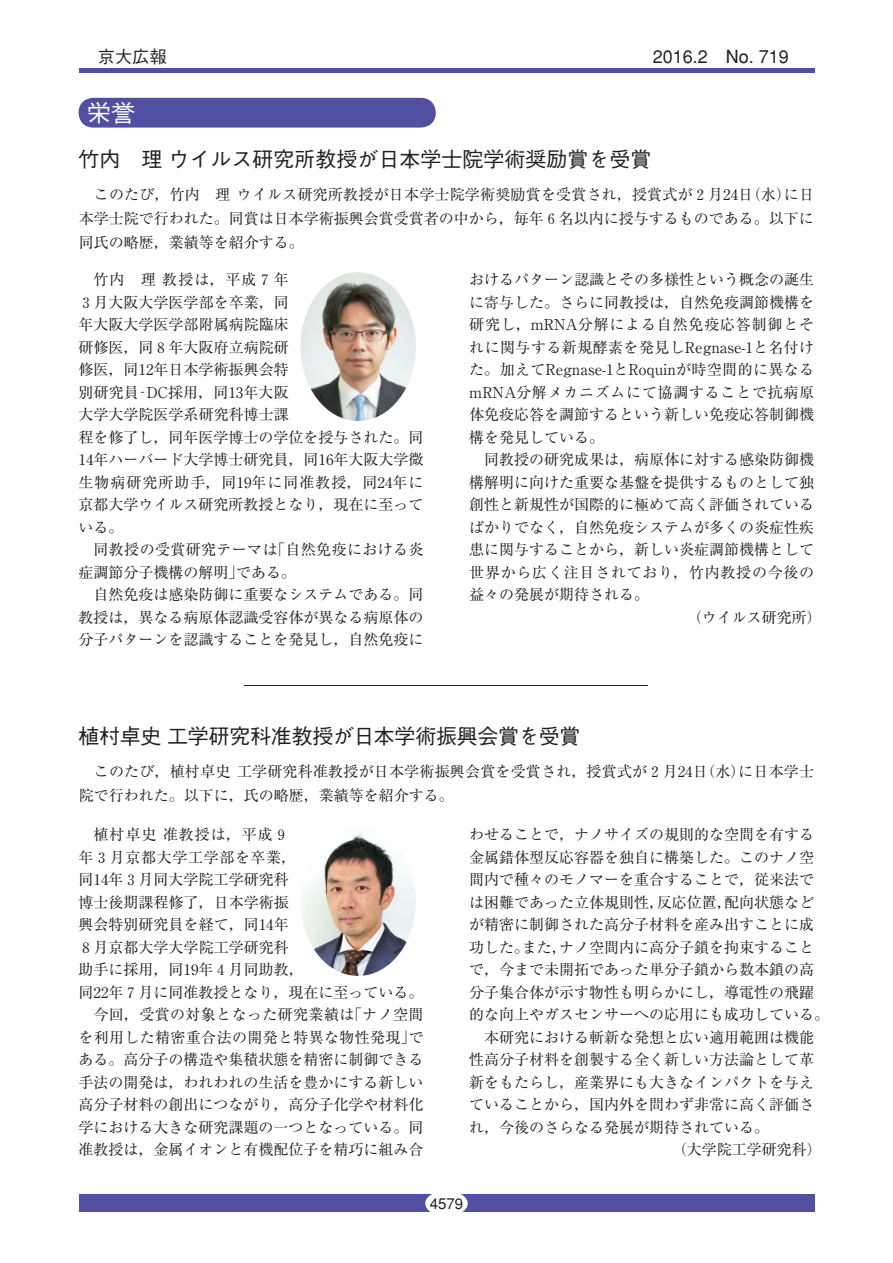
<style>
.page{position:relative;width:893px;height:1263px;background:#fff}
.page>*{position:absolute;margin:0;border:0;box-sizing:border-box;transform-origin:0 0}
.t1{font:500 24px "Gothic BBB";color:#fff}
.t2{font:500 21px "Gothic BBB";color:#231f20}
.t3{font:500 18px "Gothic BBB";color:#231f20}
.t4{font:500 17.25px "Gothic BBB";color:#231f20}
.t5{font:15px/22.5px "Ryumin";color:#231f20;text-align:justify}
.t6{font:15px/22.5px "Ryumin";letter-spacing:.025em;color:#231f20}
.t7{font:15px "Ryumin";letter-spacing:.05em;color:#231f20}
.t8{font:15px "Ryumin";letter-spacing:.045em;color:#231f20}
.t9{font:15px "Ryumin";letter-spacing:.065em;color:#231f20}
.t10{font:500 15px "Gothic BBB";color:#231f20}
</style>
<div class="page">
<div style="left:79px;top:98px;width:357px;height:30px;background:#504fa1"></div>
<hr style="left:244px;top:685px;width:404px;height:1px;background:#231f20">
<img style="left:300px;top:272px;width:116px;height:149px">
<img style="left:300px;top:827px;width:116px;height:149px;border-radius:50%">
<div style="left:79px;top:1195px;width:735px;height:17px;background:#504fa1"></div>
<div style="left:425px;top:1191px;width:43px;height:25px;background:#fff;border-radius:50%"></div>
<hr style="left:79px;top:68px;width:735px;height:4px;background:#504fa1">
<p class="t4" style="left:98px;top:47px;width:70px">京大広報</p>
<p class="t3" style="left:653px;top:46px;width:138px">2016.2　No. 719</p>
<h1 class="t1" style="left:87px;top:99px;width:50px">栄誉</h1>
<h2 class="t2" style="left:79px;top:147px;width:574px">竹内　理 ウイルス研究所教授が日本学士院学術奨励賞を受賞</h2>
<p class="t5" style="left:79px;top:182px;width:737px;line-height:24px;text-indent:15px">このたび，竹内　理 ウイルス研究所教授が日本学士院学術奨励賞を受賞され，授賞式が２月24日（水）に日本学士院で行われた。同賞は日本学術振興会賞受賞者の中から，毎年６名以内に授与するものである。以下に同氏の略歴，業績等を紹介する。</p>
<p class="t5" style="left:79px;top:268px;width:347px;text-align:left;text-indent:15px">竹内　理 教授は，平成７年<br>３月大阪大学医学部を卒業，同<br>年大阪大学医学部附属病院臨床<br>研修医，同８年大阪府立病院研<br>修医，同12年日本学術振興会特<br>別研究員‐DC採用，同13年大阪<br>大学大学院医学系研究科博士課<br>程を修了し，同年医学博士の学位を授与された。同<br>14年ハーバード大学博士研究員，同16年大阪大学微生物病研究所助手，同19年に同准教授，同24年に京都大学ウイルス研究所教授となり，現在に至っている。</p>
<p class="t6" style="left:79px;top:538px;width:346px;text-indent:15px">同教授の受賞研究テーマは「自然免疫における炎症調節分子機構の解明」である。</p>
<p class="t5" style="left:79px;top:583px;width:346px;text-indent:15px">自然免疫は感染防御に重要なシステムである。同教授は，異なる病原体認識受容体が異なる病原体の分子パターンを認識することを発見し，自然免疫に</p>
<p class="t5" style="left:469px;top:268px;width:347px">おけるパターン認識とその多様性という概念の誕生に寄与した。さらに同教授は，自然免疫調節機構を研究し，mRNA分解による自然免疫応答制御とそれに関与する新規酵素を発見しRegnase-1と名付けた。加えてRegnase-1とRoquinが時空間的に異なるmRNA分解メカニズムにて協調することで抗病原体免疫応答を調節するという新しい免疫応答制御機構を発見している。</p>
<p class="t5" style="left:484px;top:448px;width:331px">同教授の研究成果は，病原体に対する感染防御機</p>
<p class="t5" style="left:469px;top:471px;width:346px">構解明に向けた重要な基盤を提供するものとして独</p>
<p class="t5" style="left:469px;top:493px;width:346px">創性と新規性が国際的に極めて高く評価されている</p>
<p class="t5" style="left:469px;top:516px;width:346px">ばかりでなく，自然免疫システムが多くの炎症性疾</p>
<p class="t5" style="left:469px;top:538px;width:346px">患に関与することから，新しい炎症調節機構として</p>
<p class="t7" style="left:469px;top:563px;width:346px">世界から広く注目されており，竹内教授の今後の</p>
<p class="t5" style="left:469px;top:583px;width:181px">益々の発展が期待される。</p>
<p class="t5" style="left:687px;top:606px;width:136px">（ウイルス研究所）</p>
<h2 class="t2" style="left:78px;top:724px;width:503px">植村卓史 工学研究科准教授が日本学術振興会賞を受賞</h2>
<p class="t5" style="left:79px;top:759px;width:737px;line-height:24px;text-indent:15px">このたび，植村卓史 工学研究科准教授が日本学術振興会賞を受賞され，授賞式が２月24日（水）に日本学士院で行われた。以下に，氏の略歴，業績等を紹介する。</p>
<p class="t9" style="left:94px;top:826px;width:197px">植村卓史 准教授は，平成９</p>
<p class="t8" style="left:79px;top:848px;width:219px">年３月京都大学工学部を卒業，</p>
<p class="t5" style="left:79px;top:868px;width:212px">同14年３月同大学院工学研究科</p>
<p class="t5" style="left:79px;top:891px;width:212px">博士後期課程修了，日本学術振</p>
<p class="t5" style="left:79px;top:913px;width:212px">興会特別研究員を経て，同14年</p>
<p class="t5" style="left:79px;top:936px;width:212px">８月京都大学大学院工学研究科</p>
<p class="t5" style="left:79px;top:958px;width:227px">助手に採用，同19年４月同助教，</p>
<p class="t5" style="left:79px;top:981px;width:346px">同22年７月に同准教授となり，現在に至っている。</p>
<p class="t6" style="left:94px;top:1003px;width:331px">今回，受賞の対象となった研究業績は「ナノ空間</p>
<p class="t6" style="left:79px;top:1026px;width:347px">を利用した精密重合法の開発と特異な物性発現」で</p>
<p class="t5" style="left:79px;top:1048px;width:346px">ある。高分子の構造や集積状態を精密に制御できる</p>
<p class="t5" style="left:79px;top:1071px;width:346px">手法の開発は，われわれの生活を豊かにする新しい</p>
<p class="t5" style="left:79px;top:1093px;width:346px">高分子材料の創出につながり，高分子化学や材料化</p>
<p class="t5" style="left:79px;top:1116px;width:346px">学における大きな研究課題の一つとなっている。同</p>
<p class="t5" style="left:79px;top:1138px;width:346px">准教授は，金属イオンと有機配位子を精巧に組み合</p>
<p class="t5" style="left:469px;top:823px;width:347px">わせることで，ナノサイズの規則的な空間を有する</p>
<p class="t5" style="left:469px;top:846px;width:347px">金属錯体型反応容器を独自に構築した。このナノ空</p>
<p class="t5" style="left:469px;top:868px;width:347px">間内で種々のモノマーを重合することで，従来法で</p>
<p class="t5" style="left:469px;top:891px;width:347px">は困難であった立体規則性，反応位置，配向状態など</p>
<p class="t5" style="left:469px;top:913px;width:346px">が精密に制御された高分子材料を産み出すことに成</p>
<p class="t5" style="left:469px;top:936px;width:346px">功した。また，ナノ空間内に高分子鎖を拘束すること</p>
<p class="t5" style="left:469px;top:958px;width:346px">で，今まで未開拓であった単分子鎖から数本鎖の高</p>
<p class="t5" style="left:469px;top:981px;width:346px">分子集合体が示す物性も明らかにし，導電性の飛躍</p>
<p class="t5" style="left:469px;top:1003px;width:361px">的な向上やガスセンサーへの応用にも成功している。</p>
<p class="t5" style="left:484px;top:1026px;width:331px">本研究における斬新な発想と広い適用範囲は機能</p>
<p class="t5" style="left:469px;top:1048px;width:346px">性高分子材料を創製する全く新しい方法論として革</p>
<p class="t5" style="left:469px;top:1071px;width:346px">新をもたらし，産業界にも大きなインパクトを与え</p>
<p class="t5" style="left:469px;top:1093px;width:346px">ていることから，国内外を問わず非常に高く評価さ</p>
<p class="t5" style="left:469px;top:1116px;width:301px">れ，今後のさらなる発展が期待されている。</p>
<p class="t5" style="left:672px;top:1138px;width:151px">（大学院工学研究科）</p>
<p class="t10" style="left:430px;top:1195px;width:35px">4579</p>
</div>
